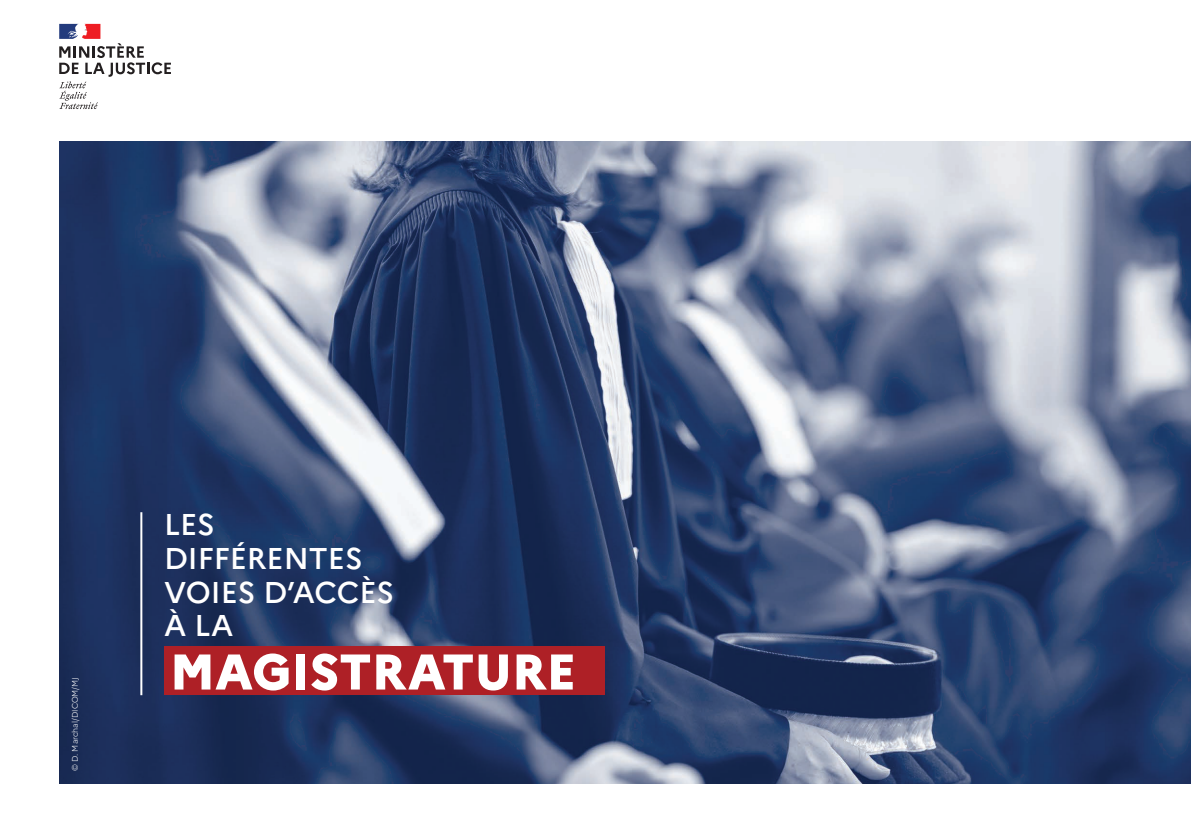
<style>
.page{position:relative;width:1191px;height:840px;background:#fff}
.page>*{position:absolute;margin:0;border:0;box-sizing:border-box;transform-origin:0 0}
.t1{font:800 50px "Marianne";color:#fff}
.t2{font:500 30px "Marianne";color:#fff}
.t3{font:300 8px "Marianne";color:#fff}
</style>
<div class="page">
<img style="left:60px;top:141px;width:1131px;height:641px">
<div style="left:164px;top:646px;width:440px;height:48px;background:#ae2026"></div>
<hr style="left:140px;top:512px;width:2px;height:182px;background:#fff">
<svg style="left:59px;top:24px;width:112px;height:85px"></svg>
<p class="t3" style="left:70px;top:770px;width:95px;rotate:-90deg">© D. Marchal/DICOM/MJ</p>
<p class="t2" style="left:164px;top:505px;width:52px">LES</p>
<p class="t2" style="left:164px;top:539px;width:200px">DIFFÉRENTES</p>
<p class="t2" style="left:164px;top:573px;width:232px">VOIES D’ACCÈS</p>
<p class="t2" style="left:164px;top:607px;width:71px">À LA</p>
<p class="t1" style="left:170px;top:640px;width:408px">MAGISTRATURE</p>
</div>
